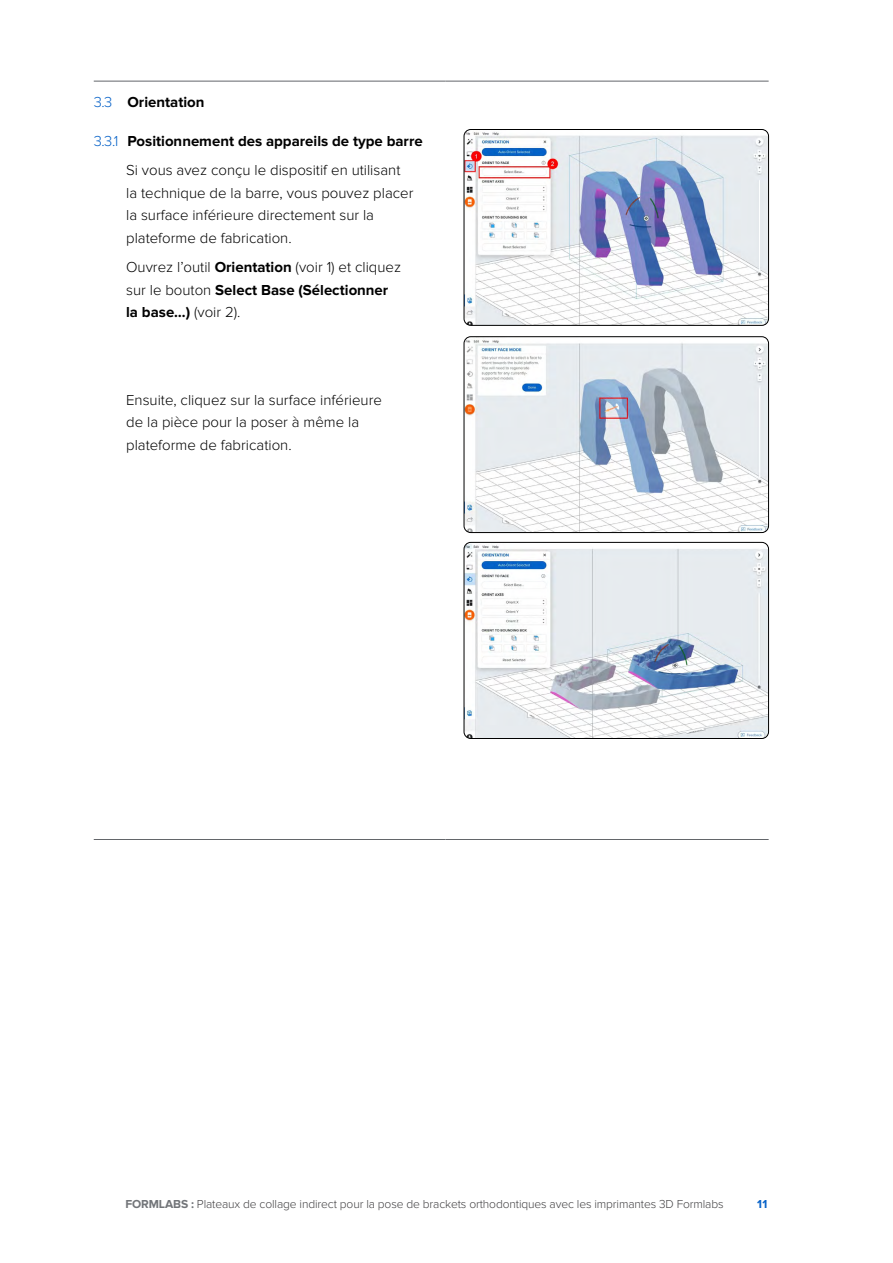
<style>
.page{position:relative;width:893px;height:1263px;background:#fff}
.page>*{position:absolute;margin:0;border:0;box-sizing:border-box;transform-origin:0 0}
.t1{font:300 15px/22.5px "Proxima Nova";color:#000}
.t2{font:700 15px "Proxima Nova";color:#000}
.t3{font:300 12px "Proxima Nova";letter-spacing:-.01em;color:#414042}
.t4{font:700 12px "Proxima Nova";color:#0762c8}
.s1{font-weight:300;color:#0762c8}
.s2{color:#0762c8}
.s3{font-weight:700}
.s4{font-weight:700;color:#727579}
</style>
<div class="page">
<hr style="left:94px;top:81px;width:351px;height:1px;background:#63666a">
<hr style="left:445px;top:81px;width:324px;height:1px;background:#63666a">
<hr style="left:94px;top:839px;width:351px;height:1px;background:#63666a">
<hr style="left:445px;top:839px;width:324px;height:1px;background:#63666a">
<img style="left:464px;top:129px;width:304px;height:196px">
<div style="left:464px;top:129px;width:305px;height:196px;border:1px solid #000;border-radius:7px"></div>
<img style="left:464px;top:337px;width:304px;height:195px">
<div style="left:464px;top:337px;width:305px;height:196px;border:1px solid #000;border-radius:7px"></div>
<img style="left:464px;top:542px;width:304px;height:196px">
<div style="left:464px;top:542px;width:305px;height:196px;border:1px solid #000;border-radius:7px"></div>
<p class="t2" style="left:94px;top:93px;width:112px"><span class="s1">3.3</span> Orientation</p>
<p class="t1" style="left:126px;top:127px;width:298px;line-height:29.2px;text-indent:-32px"><span class="s2">3.3.1</span> <span class="s3">Positionnement des appareils de type barre<br></span>Si vous avez conçu le dispositif en utilisant</p>
<p class="t1" style="left:126px;top:182px;width:289px">la technique de la barre, vous pouvez placer la surface inférieure directement sur la plateforme de fabrication.</p>
<p class="t1" style="left:126px;top:256px;width:276px">Ouvrez l’outil <span class="s3">Orientation</span> (voir 1) et cliquez sur le bouton <span class="s3">Select Base (Sélectionner la base…)</span> (voir 2).</p>
<p class="t1" style="left:126px;top:389px;width:257px">Ensuite, cliquez sur la surface inférieure de la pièce pour la poser à même la plateforme de fabrication.</p>
<p class="t3" style="left:125px;top:1197px;width:600px"><span class="s4">FORMLABS :</span> Plateaux de collage indirect pour la pose de brackets orthodontiques avec les imprimantes 3D Formlabs</p>
<p class="t4" style="left:757px;top:1197px;width:12px">11</p>
</div>
